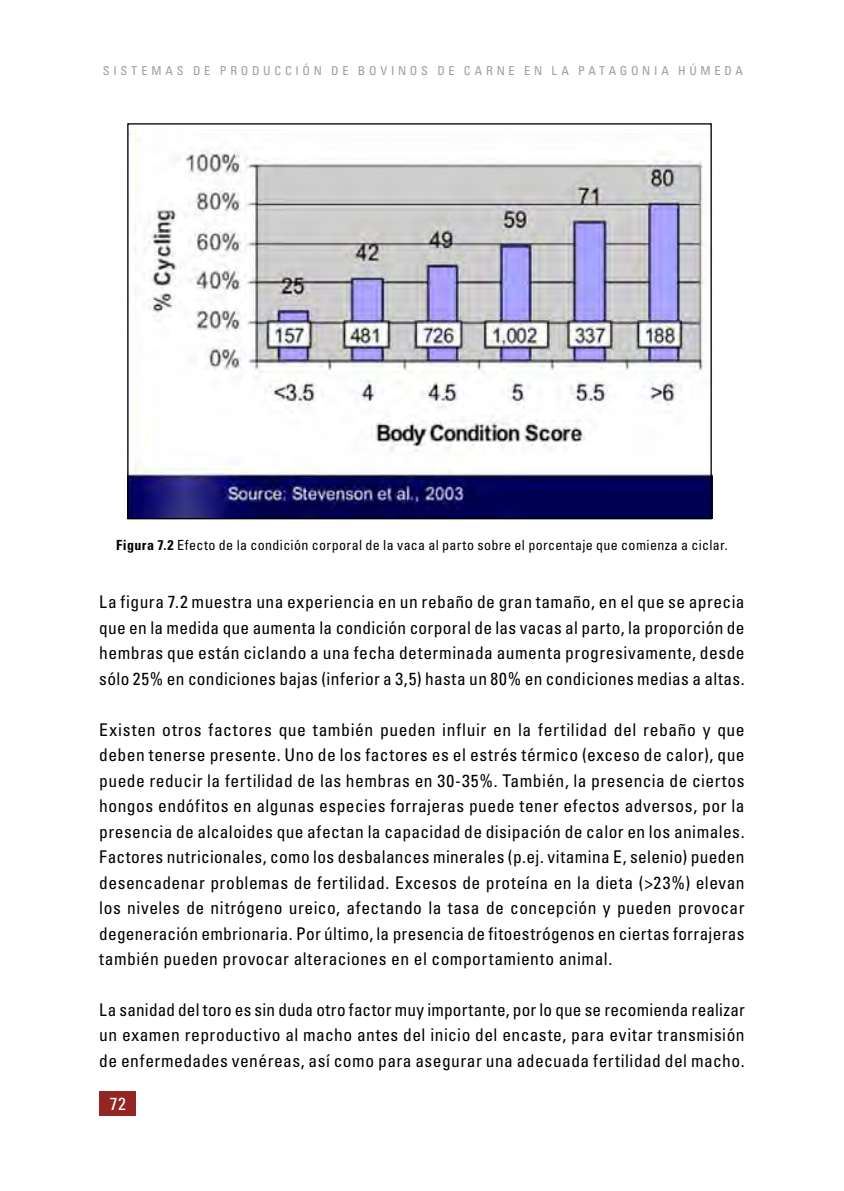
<style>
.page{position:relative;width:844px;height:1191px;background:#fff}
.page>*{position:absolute;margin:0;border:0;box-sizing:border-box;transform-origin:0 0}
.t1{font:condensed 17.5px/25.6px "Univers LT Std";letter-spacing:.02em;color:#000;text-align:justify}
.t2{font:condensed 17.5px "Univers LT Std";color:#fff}
.t3{font:condensed 14px "Univers LT Std";letter-spacing:.025em;color:#000}
.t4{font:condensed 12.25px "Univers LT Std";letter-spacing:.3em;color:#9c9d9d}
.s1{font-weight:700}
</style>
<div class="page">
<div style="left:99px;top:1091px;width:37px;height:25px;background:#932623"></div>
<img style="left:129px;top:130px;width:583px;height:388px">
<p class="t4" style="left:103px;top:63px;width:641px">SISTEMAS DE PRODUCCIÓN DE BOVINOS DE CARNE EN LA PATAGONIA HÚMEDA</p>
<p class="t3" style="left:116px;top:536px;width:613px"><span class="s1">Figura 7.2</span> Efecto de la condición corporal de la vaca al parto sobre el porcentaje que comienza a ciclar.</p>
<p class="t1" style="left:99px;top:589px;width:646px">La figura 7.2 muestra una experiencia en un rebaño de gran tamaño, en el que se aprecia que en la medida que aumenta la condición corporal de las vacas al parto, la proporción de hembras que están ciclando a una fecha determinada aumenta progresivamente, desde sólo 25% en condiciones bajas (inferior a 3,5) hasta un 80% en condiciones medias a altas.</p>
<p class="t1" style="left:99px;top:716px;width:646px">Existen otros factores que también pueden influir en la fertilidad del rebaño y que deben tenerse presente. Uno de los factores es el estrés térmico (exceso de calor), que puede reducir la fertilidad de las hembras en 30-35%. También, la presencia de ciertos hongos endófitos en algunas especies forrajeras puede tener efectos adversos, por la presencia de alcaloides que afectan la capacidad de disipación de calor en los animales.<br>Factores nutricionales, como los desbalances minerales (p.ej. vitamina E, selenio) pueden desencadenar problemas de fertilidad. Excesos de proteína en la dieta (&gt;23%) elevan los niveles de nitrógeno ureico, afectando la tasa de concepción y pueden provocar degeneración embrionaria. Por último, la presencia de fitoestrógenos en ciertas forrajeras también pueden provocar alteraciones en el comportamiento animal.</p>
<p class="t1" style="left:99px;top:996px;width:646px">La sanidad del toro es sin duda otro factor muy importante, por lo que se recomienda realizar un examen reproductivo al macho antes del inicio del encaste, para evitar transmisión de enfermedades venéreas, así como para asegurar una adecuada fertilidad del macho.</p>
<p class="t2" style="left:110px;top:1092px;width:18px">72</p>
</div>
